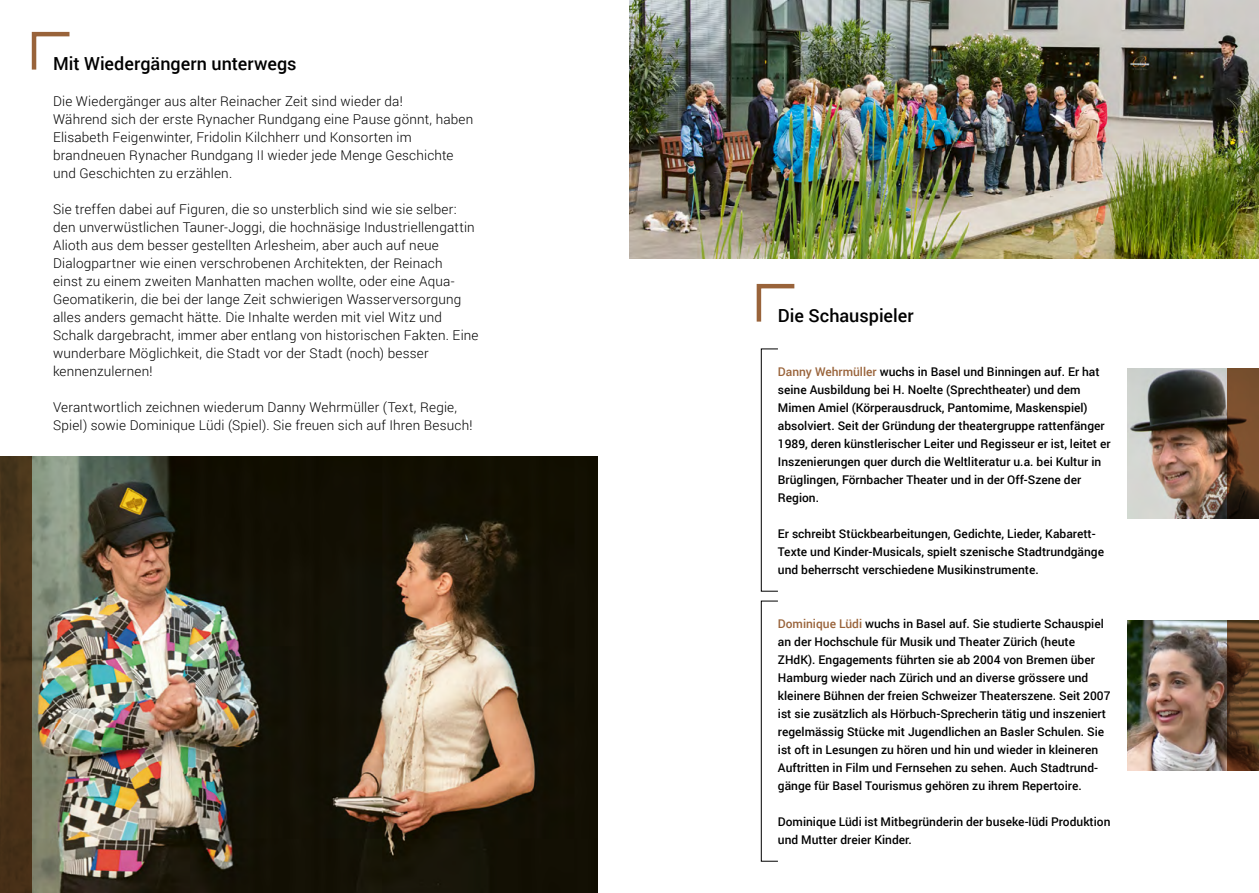
<style>
.page{position:relative;width:1259px;height:893px;background:#fff}
.page>*{position:absolute;margin:0;border:0;box-sizing:border-box;transform-origin:0 0}
.t1{font:500 18px "Roboto";color:#000}
.t2{font:300 13.5px/18px "Roboto";letter-spacing:.015em;color:#000}
.t3{font:500 12px/18px "Roboto";color:#000}
.s1{color:#99633a}
</style>
<div class="page">
<svg style="left:756px;top:283px;width:39px;height:39px"></svg>
<img style="left:1127px;top:368px;width:100px;height:151px">
<img style="left:1127px;top:620px;width:100px;height:151px">
<svg style="left:1227px;top:368px;width:32px;height:151px;background:#613d23"></svg>
<svg style="left:1227px;top:620px;width:32px;height:151px;background:#593920"></svg>
<div style="left:761px;top:349px;width:17px;height:243px;border:1px solid #000"></div>
<div style="left:761px;top:601px;width:17px;height:261px;border:1px solid #000"></div>
<svg style="left:31px;top:31px;width:39px;height:39px"></svg>
<img style="left:32px;top:457px;width:565px;height:436px">
<div style="left:0;top:457px;width:32px;height:436px;background:#473118"></div>
<img style="left:629px;top:0;width:630px;height:259px">
<h1 class="t1" style="left:53px;top:50px;width:245px">Mit Wiedergängern unterwegs</h1>
<p class="t2" style="left:53px;top:91px;width:422px">Die Wiedergänger aus alter Reinacher Zeit sind wieder da!<br>Während sich der erste Rynacher Rundgang eine Pause gönnt, haben Elisabeth Feigenwinter, Fridolin Kilchherr und Konsorten im brandneuen Rynacher Rundgang II wieder jede Menge Geschichte und Geschichten zu erzählen.</p>
<p class="t2" style="left:53px;top:199px;width:427px">Sie treffen dabei auf Figuren, die so unsterblich sind wie sie selber: den unverwüstlichen Tauner-Joggi, die hochnäsige Industriellengattin Alioth aus dem besser gestellten Arlesheim, aber auch auf neue Dialogpartner wie einen verschrobenen Architekten, der Reinach<br>einst zu einem zweiten Manhatten machen wollte, oder eine Aqua-Geomatikerin, die bei der lange Zeit schwierigen Wasserversorgung alles anders gemacht hätte. Die Inhalte werden mit viel Witz und Schalk dargebracht, immer aber entlang von historischen Fakten. Eine wunderbare Möglichkeit, die Stadt vor der Stadt (noch) besser kennenzulernen!</p>
<p class="t2" style="left:53px;top:397px;width:421px">Verantwortlich zeichnen wiederum Danny Wehrmüller (Text, Regie,<br>Spiel) sowie Dominique Lüdi (Spiel). Sie freuen sich auf Ihren Besuch!</p>
<h1 class="t1" style="left:778px;top:302px;width:137px">Die Schauspieler</h1>
<p class="t3" style="left:778px;top:362px;width:334px"><span class="s1">Danny Wehrmüller</span> wuchs in Basel und Binningen auf. Er hat seine Ausbildung bei H. Noelte (Sprechtheater) und dem Mimen Amiel (Körperausdruck, Pantomime, Maskenspiel) absolviert. Seit der Gründung der theatergruppe rattenfänger 1989, deren künstlerischer Leiter und Regisseur er ist, leitet er Inszenierungen quer durch die Weltliteratur u.a. bei Kultur in Brüglingen, Förnbacher Theater und in der Off-Szene der Region.</p>
<p class="t3" style="left:778px;top:524px;width:328px">Er schreibt Stückbearbeitungen, Gedichte, Lieder, Kabarett-<br>Texte und Kinder-Musicals, spielt szenische Stadtrundgänge und beherrscht verschiedene Musikinstrumente.</p>
<p class="t3" style="left:778px;top:614px;width:334px"><span class="s1">Dominique Lüdi</span> wuchs in Basel auf. Sie studierte Schauspiel an der Hochschule für Musik und Theater Zürich (heute ZHdK). Engagements führten sie ab 2004 von Bremen über Hamburg wieder nach Zürich und an diverse grössere und kleinere Bühnen der freien Schweizer Theaterszene. Seit 2007 ist sie zusätzlich als Hörbuch-Sprecherin tätig und inszeniert regelmässig Stücke mit Jugendlichen an Basler Schulen. Sie ist oft in Lesungen zu hören und hin und wieder in kleineren Auftritten in Film und Fernsehen zu sehen. Auch Stadtrund&shy;gänge für Basel Tourismus gehören zu ihrem Repertoire.</p>
<p class="t3" style="left:778px;top:812px;width:334px">Dominique Lüdi ist Mitbegründerin der buseke-lüdi Produktion und Mutter dreier Kinder.</p>
</div>
